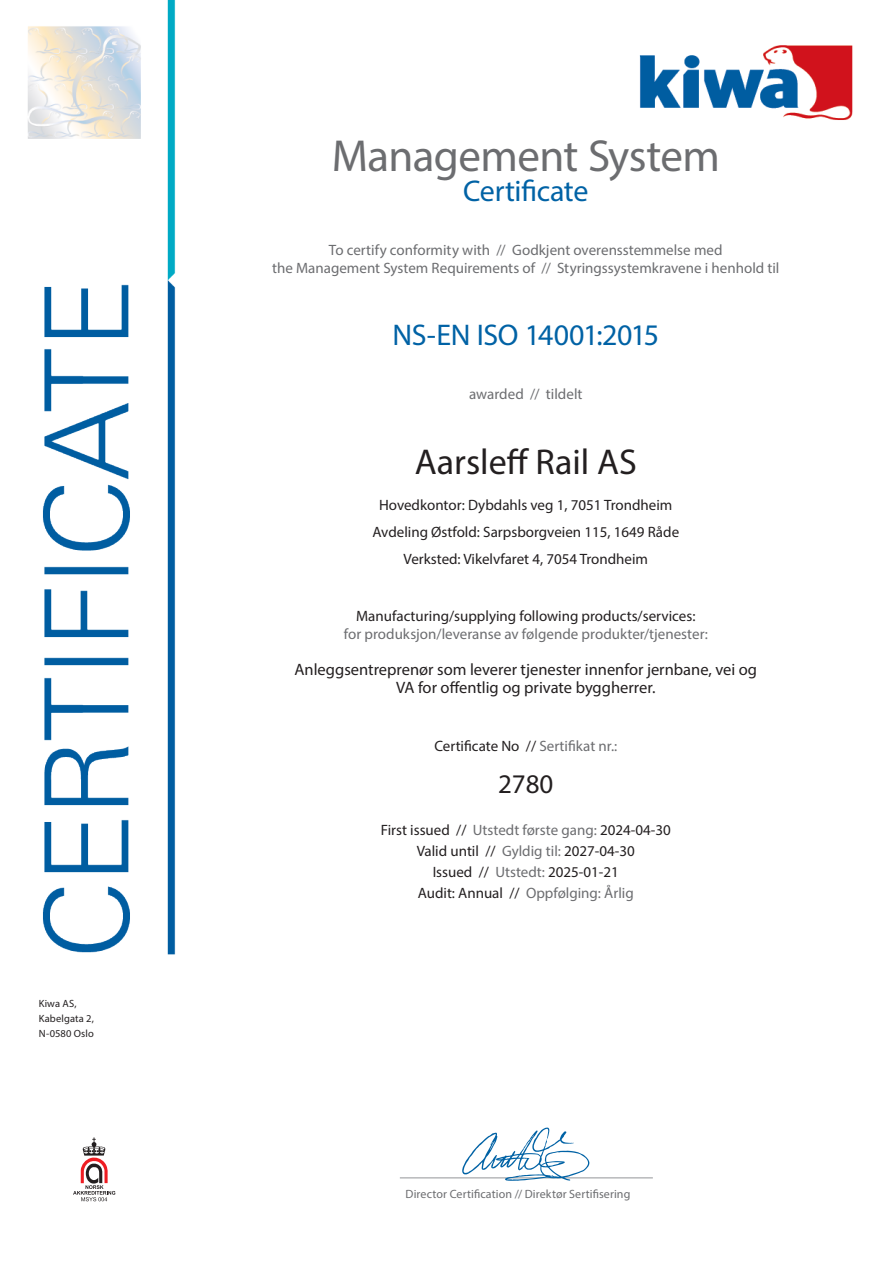
<style>
.page{position:relative;width:893px;height:1263px;background:#fff}
.page>*{position:absolute;margin:0;border:0;box-sizing:border-box;transform-origin:0 0}
.certificate_title{font:45px "Myriad Pro";letter-spacing:-.015em;color:#6c6d70}
.t1{font:36px "Myriad Pro";color:#231f20}
.certificate{font:30px "Myriad Pro";letter-spacing:-.015em;color:#0062a5}
.t2{font:27px "Myriad Pro";color:#231f20}
.t3{font:16.5px "Myriad Pro";color:#231f20}
.t4{font:15px "Myriad Pro";color:#231f20}
.explanation_text{font:15px "Myriad Pro";color:#6c6d70}
.t5{font:12px "Myriad Pro";letter-spacing:.01em;color:#6c6d70}
.t6{font:10.5px/15px "Myriad Pro";letter-spacing:.015em;color:#231f20}
.s1{color:#6c6d70}
.s2{color:#231f20}
</style>
<div class="page">
<img style="left:28px;top:0;width:825px;height:1202px">
<hr style="left:400px;top:1177px;width:253px;height:1px;background:#939598">
<svg style="left:462px;top:1127px;width:127px;height:54px"></svg>
<p class="t6" style="left:39px;top:995px;width:57px">Kiwa AS,<br>Kabelgata 2,<br>N-0580 Oslo</p>
<p class="certificate_title" style="left:332px;top:128px;width:390px">Management System</p>
<p class="certificate" style="left:463px;top:172px;width:127px">Certificate</p>
<p class="explanation_text" style="left:329px;top:240px;width:395px">To certify conformity with // Godkjent overensstemmelse med</p>
<p class="explanation_text" style="left:272px;top:258px;width:509px">the Management System Requirements of // Styringssystemkravene i henhold til</p>
<p class="certificate" style="left:392px;top:316px;width:268px">NS-EN ISO 14001:2015</p>
<p class="explanation_text" style="left:469px;top:384px;width:115px">awarded // tildelt</p>
<p class="t1" style="left:415px;top:439px;width:224px">Aarsleff Rail AS</p>
<p class="t4" style="left:379px;top:495px;width:295px">Hovedkontor: Dybdahls veg 1, 7051 Trondheim</p>
<p class="t4" style="left:372px;top:522px;width:308px">Avdeling Østfold: Sarpsborgveien 115, 1649 Råde</p>
<p class="t4" style="left:403px;top:549px;width:246px">Verksted: Vikelvfaret 4, 7054 Trondheim</p>
<p class="t4" style="left:356px;top:607px;width:341px">Manufacturing/supplying following products/services:</p>
<p class="explanation_text" style="left:344px;top:625px;width:366px">for produksjon/leveranse av følgende produkter/tjenester:</p>
<p class="t3" style="left:294px;top:659px;width:464px">Anleggsentreprenør som leverer tjenester innenfor jernbane, vei og</p>
<p class="t3" style="left:396px;top:677px;width:261px">VA for offentlig og private byggherrer.</p>
<p class="t4" style="left:434px;top:736px;width:184px">Certificate No // <span class="s1">Sertifikat nr.:</span></p>
<p class="t2" style="left:498px;top:767px;width:57px">2780</p>
<p class="t4" style="left:381px;top:820px;width:291px">First issued // <span class="s1">Utstedt første gang:</span> 2024-04-30</p>
<p class="t4" style="left:417px;top:841px;width:220px">Valid until // <span class="s1">Gyldig til:</span> 2027-04-30</p>
<p class="t4" style="left:433px;top:862px;width:188px">Issued // <span class="s1">Utstedt:</span> 2025-01-21</p>
<p class="explanation_text" style="left:418px;top:883px;width:218px"><span class="s2">Audit: Annual //</span> Oppfølging: Årlig</p>
<p class="t5" style="left:406px;top:1187px;width:226px">Director Certification // Direktør Sertifisering</p>
</div>
